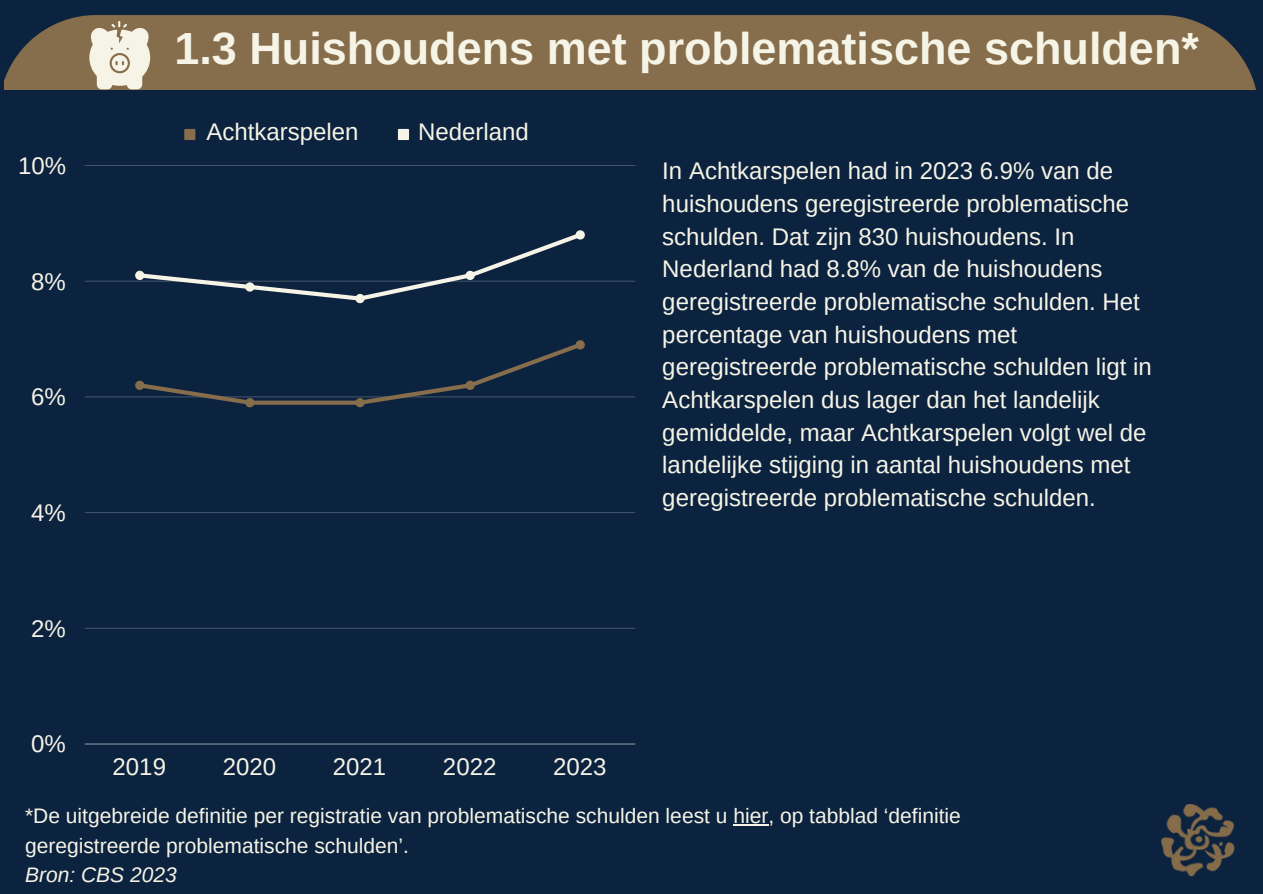
<style>
.page{position:relative;width:1263px;height:894px;background:#fff}
.page>*{position:absolute;margin:0;border:0;box-sizing:border-box;transform-origin:0 0}
.t1{font:700 45px "Arimo";color:#f6f4e6}
.t2{font:24px/32.7px "Arimo";color:#f6f4e6}
.t3{font:21px/29.2px "Arimo";color:#f6f4e6}
.t4{font:italic 21px "Arimo";color:#f6f4e6}
</style>
<div class="page">
<div style="left:0;top:0;width:1263px;height:893px;background:#0c2340"></div>
<div style="left:4px;top:15px;width:1252px;height:74px;background:#866d4b"></div>
<img style="left:1161px;top:804px;width:74px;height:71px">
<svg style="left:89px;top:21px;width:61px;height:68px;background:#d7cebb"></svg>
<hr style="left:733px;top:824px;width:35px;height:1px;background:#f6f4e6">
<svg style="left:184px;top:129px;width:11px;height:11px"></svg>
<svg style="left:398px;top:129px;width:11px;height:11px"></svg>
<hr style="left:85px;top:627px;width:550px;height:1px;background:#f6f4e6">
<hr style="left:85px;top:512px;width:550px;height:1px;background:#f6f4e6">
<hr style="left:85px;top:396px;width:550px;height:1px;background:#f6f4e6">
<hr style="left:85px;top:280px;width:550px;height:1px;background:#f6f4e6">
<hr style="left:85px;top:165px;width:550px;height:1px;background:#f6f4e6">
<hr style="left:85px;top:743px;width:550px;height:1px;background:#f6f4e6">
<svg style="left:255px;top:400px;width:100px;height:4px"></svg>
<svg style="left:135px;top:380px;width:120px;height:27px"></svg>
<svg style="left:355px;top:340px;width:231px;height:67px"></svg>
<svg style="left:135px;top:230px;width:451px;height:73px"></svg>
<h1 class="t1" style="left:174px;top:18px;width:1026px">1.3 Huishoudens met problematische schulden*</h1>
<p class="t2" style="left:18px;top:149px;width:50px">10%</p>
<p class="t2" style="left:31px;top:265px;width:36px">8%</p>
<p class="t2" style="left:31px;top:380px;width:36px">6%</p>
<p class="t2" style="left:31px;top:496px;width:36px">4%</p>
<p class="t2" style="left:31px;top:612px;width:36px">2%</p>
<p class="t2" style="left:31px;top:727px;width:36px">0%</p>
<p class="t2" style="left:206px;top:116px;width:154px">Achtkarspelen</p>
<p class="t2" style="left:418px;top:116px;width:112px">Nederland</p>
<p class="t2" style="left:113px;top:749px;width:55px">2019</p>
<p class="t2" style="left:223px;top:749px;width:55px">2020</p>
<p class="t2" style="left:333px;top:749px;width:55px">2021</p>
<p class="t2" style="left:443px;top:749px;width:55px">2022</p>
<p class="t2" style="left:553px;top:749px;width:55px">2023</p>
<p class="t2" style="left:662px;top:155px;width:491px">In Achtkarspelen had in 2023 6.9% van de huishoudens geregistreerde problematische schulden. Dat zijn 830 huishoudens. In Nederland had 8.8% van de huishoudens geregistreerde problematische schulden. Het percentage van huishoudens met geregistreerde problematische schulden ligt in Achtkarspelen dus lager dan het landelijk gemiddelde, maar Achtkarspelen volgt wel de landelijke stijging in aantal huishoudens met geregistreerde problematische schulden.</p>
<p class="t3" style="left:25px;top:801px;width:937px">*De uitgebreide definitie per registratie van problematische schulden leest u hier, op tabblad ‘definitie geregistreerde problematische schulden’.</p>
<p class="t4" style="left:25px;top:860px;width:153px">Bron: CBS 2023</p>
</div>
